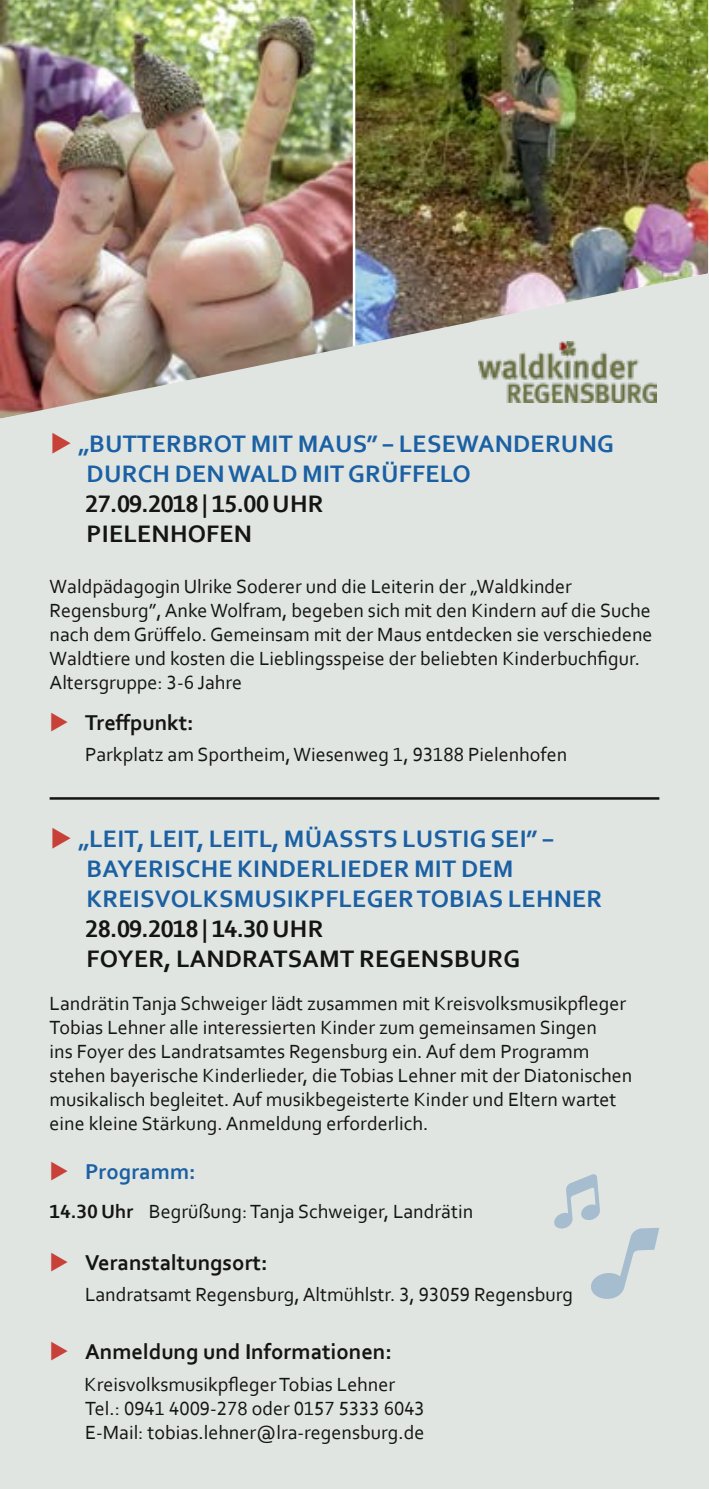
<style>
.page{position:relative;width:709px;height:1489px;background:#fff}
.page>*{position:absolute;margin:0;border:0;box-sizing:border-box;transform-origin:0 0}
.t1{font:700 25px/30px "Corbel";letter-spacing:.01em;color:#1b60a3}
.t2{font:700 25px/30px "Corbel";letter-spacing:.01em;color:#141412}
.t3{font:700 22.5px "Corbel";color:#141412}
.t4{font:700 22.5px "Corbel";color:#1b60a3}
.t5{font:20px/24px "Corbel";color:#141412}
.s1{font-weight:700}
</style>
<div class="page">
<img style="left:0;top:0;width:353px;height:273px">
<img style="left:355px;top:0;width:353px;height:273px">
<div style="left:0;top:273px;width:709px;height:1215px;background:#e0e5e2"></div>
<hr style="left:50px;top:797px;width:609px;height:2px;background:#141412">
<img style="left:478px;top:342px;width:178px;height:61px">
<svg style="left:554px;top:1173px;width:105px;height:126px;background:#d5ddde"></svg>
<svg style="left:53px;top:827px;width:18px;height:21px"></svg>
<svg style="left:53px;top:432px;width:18px;height:22px"></svg>
<svg style="left:52px;top:1340px;width:16px;height:19px"></svg>
<svg style="left:52px;top:1252px;width:16px;height:19px"></svg>
<svg style="left:52px;top:1161px;width:16px;height:19px"></svg>
<svg style="left:52px;top:712px;width:16px;height:19px"></svg>
<p class="t1" style="left:87px;top:428px;width:529px;text-indent:-8px">„BUTTERBROT MIT MAUS” − LESEWANDERUNG<br>DURCH DEN WALD MIT GRÜFFELO</p>
<p class="t2" style="left:85px;top:488px;width:239px">27.09.2018 | 15.00 UHR<br>PIELENHOFEN</p>
<p class="t5" style="left:50px;top:574px;width:604px">Waldpädagogin Ulrike Soderer und die Leiterin der „Waldkinder Regensburg”, Anke Wolfram, begeben sich mit den Kindern auf die Suche nach dem Grüffelo. Gemeinsam mit der Maus entdecken sie verschiedene Waldtiere und kosten die Lieblingsspeise der beliebten Kinderbuchfigur.<br>Altersgruppe: 3-6 Jahre</p>
<p class="t3" style="left:85px;top:709px;width:110px">Treffpunkt:</p>
<p class="t5" style="left:85px;top:742px;width:484px">Parkplatz am Sportheim, Wiesenweg 1, 93188 Pielenhofen</p>
<p class="t1" style="left:87px;top:823px;width:517px;text-indent:-8px">„LEIT, LEIT, LEITL, MÜASSTS LUSTIG SEI” −<br>BAYERISCHE KINDERLIEDER MIT DEM<br>KREISVOLKSMUSIKPFLEGER TOBIAS LEHNER</p>
<p class="t2" style="left:85px;top:913px;width:436px">28.09.2018 | 14.30 UHR<br>FOYER, LANDRATSAMT REGENSBURG</p>
<p class="t5" style="left:50px;top:991px;width:584px">Landrätin Tanja Schweiger lädt zusammen mit Kreisvolksmusikpfleger Tobias Lehner alle interessierten Kinder zum gemeinsamen Singen<br>ins Foyer des Landratsamtes Regensburg ein. Auf dem Programm stehen bayerische Kinderlieder, die Tobias Lehner mit der Diatonischen musikalisch begleitet. Auf musikbegeisterte Kinder und Eltern wartet eine kleine Stärkung. Anmeldung erforderlich.</p>
<p class="t4" style="left:85px;top:1157px;width:112px">Programm:</p>
<p class="t5" style="left:50px;top:1198px;width:425px"><span class="s1">14.30 Uhr</span> Begrüßung: Tanja Schweiger, Landrätin</p>
<p class="t3" style="left:85px;top:1248px;width:184px">Veranstaltungsort:</p>
<p class="t5" style="left:85px;top:1282px;width:489px">Landratsamt Regensburg, Altmühlstr. 3, 93059 Regensburg</p>
<p class="t3" style="left:85px;top:1337px;width:308px">Anmeldung und Informationen:</p>
<p class="t5" style="left:85px;top:1371px;width:342px">Kreisvolksmusikpfleger Tobias Lehner<br>Tel.: 0941 4009-278 oder 0157 5333 6043<br>E-Mail: tobias.lehner@lra-regensburg.de</p>
</div>
